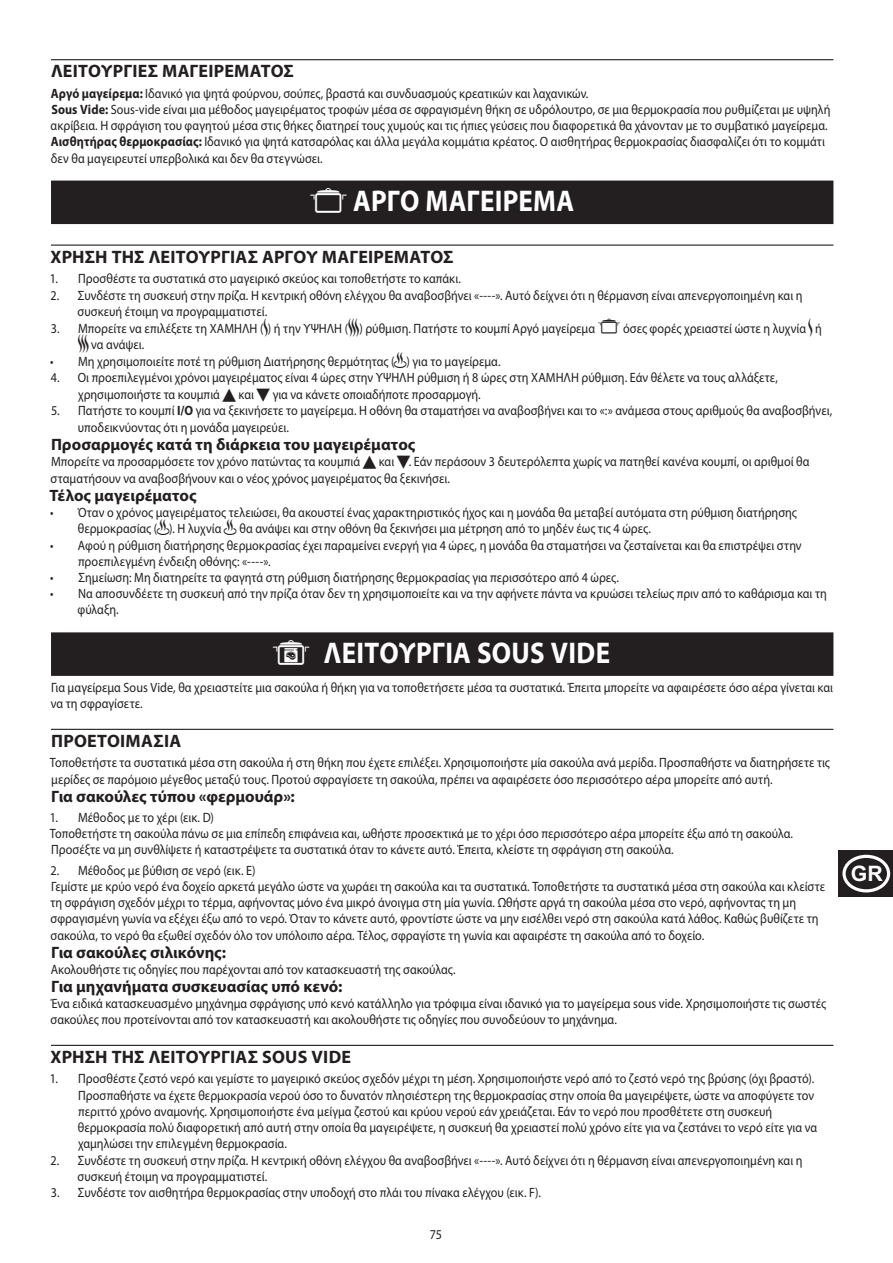
<style>
.page{position:relative;width:893px;height:1263px;background:#fff}
.page>*{position:absolute;margin:0;border:0;box-sizing:border-box;transform-origin:0 0}
.Section_Heading{font:700 30px "Myriad Pro";letter-spacing:.01em;color:#fff;scale:.9 1}
.t1{font:700 21.3px "Arial";color:#fff}
.heading{font:700 18px "Myriad Pro";letter-spacing:.01em;color:#231f20}
.sub_heading{font:700 16.5px "Myriad Pro";color:#231f20}
.default{font:13.5px/16.2px "Myriad Pro";letter-spacing:.005em;color:#231f20;scale:.9 1}
.s1{font-weight:700}
.s2{font-family:"Myriad Mine";font-weight:400}
.s3{font-family:"Myriad Bitsn Bobs";font-size:18px}
.s4{font-family:"Myriad Mine";font-size:18px}
.s5{font-family:"Myriad Graphics"}
</style>
<div class="page">
<div style="left:838px;top:850px;width:55px;height:47px;background:#231f20"></div>
<svg style="left:842px;top:855px;width:48px;height:37px"></svg>
<hr style="left:51px;top:59px;width:782px;height:1px;background:#231f20">
<div style="left:51px;top:181px;width:782px;height:43px;background:#231f20"></div>
<hr style="left:51px;top:245px;width:782px;height:1px;background:#231f20">
<div style="left:51px;top:632px;width:782px;height:44px;background:#231f20"></div>
<hr style="left:51px;top:729px;width:782px;height:1px;background:#231f20">
<hr style="left:51px;top:1045px;width:782px;height:1px;background:#231f20">
<p class="heading" style="left:51px;top:59px;width:244px">ΛΕΙΤΟΥΡΓΊΕΣ ΜΑΓΕΙΡΈΜΑΤΟΣ</p>
<p class="default" style="left:51px;top:85px;width:599px"><span class="s1">Αργό μαγείρεμα:</span> Ιδανικό για ψητά φούρνου, σούπες, βραστά και συνδυασμούς κρεατικών και λαχανικών.</p>
<p class="default" style="left:51px;top:101px;width:868px"><span class="s1">Sous Vide:</span> Sous-vide είναι μια μέθοδος μαγειρέματος τροφών μέσα σε σφραγισμένη θήκη σε υδρόλουτρο, σε μια θερμοκρασία που ρυθμίζεται με υψηλή ακρίβεια. Η σφράγιση του φαγητού μέσα στις θήκες διατηρεί τους χυμούς και τις ήπιες γεύσεις που διαφορετικά θα χάνονταν με το συμβατικό μαγείρεμα.</p>
<p class="default" style="left:51px;top:133px;width:862px"><span class="s1">Αισθητήρας θερμοκρασίας:</span> Ιδανικό για ψητά κατσαρόλας και άλλα μεγάλα κομμάτια κρέατος. Ο αισθητήρας θερμοκρασίας διασφαλίζει ότι το κομμάτι δεν θα μαγειρευτεί υπερβολικά και δεν θα στεγνώσει.</p>
<p class="Section_Heading" style="left:309px;top:182px;width:296px"><span class="s2">T</span> ΑΡΓΟ ΜΑΓΕΙΡΕΜΑ</p>
<p class="heading" style="left:50px;top:245px;width:405px">ΧΡΗΣΗ ΤΗΣ ΛΕΙΤΟΥΡΓΙΑΣ ΑΡΓΟΥ ΜΑΓΕΙΡΕΜΑΤΟΣ</p>
<p class="default" style="left:50px;top:271px;width:458px">1. Προσθέστε τα συστατικά στο μαγειρικό σκεύος και τοποθετήστε το καπάκι.</p>
<p class="default" style="left:78px;top:287px;width:807px;text-indent:-27px">2. Συνδέστε τη συσκευή στην πρίζα. Η κεντρική οθόνη ελέγχου θα αναβοσβήνει «----». Αυτό δείχνει ότι η θέρμανση είναι απενεργοποιημένη και η συσκευή έτοιμη να προγραμματιστεί.</p>
<p class="default" style="left:78px;top:320px;width:828px;text-indent:-27px">3. Μπορείτε να επιλέξετε τη ΧΑΜΗΛΗ (<span class="s3">N</span>) ή την ΥΨΗΛΗ (<span class="s3">P</span>) ρύθμιση. Πατήστε το κουμπί Αργό μαγείρεμα <sup>T</sup> όσες φορές χρειαστεί ώστε η λυχνία <span class="s3">N</span> ή<br><span class="s3">P</span> να ανάψει.</p>
<p class="default" style="left:50px;top:353px;width:502px">• Μη χρησιμοποιείτε ποτέ τη ρύθμιση Διατήρησης θερμότητας (<span class="s4">O</span>) για το μαγείρεμα.</p>
<p class="default" style="left:78px;top:369px;width:779px;text-indent:-27px">4. Οι προεπιλεγμένοι χρόνοι μαγειρέματος είναι 4 ώρες στην ΥΨΗΛΗ ρύθμιση ή 8 ώρες στη ΧΑΜΗΛΗ ρύθμιση. Εάν θέλετε να τους αλλάξετε, χρησιμοποιήστε τα κουμπιά <span class="s5">u</span> και <span class="s5">d</span> για να κάνετε οποιαδήποτε προσαρμογή.</p>
<p class="default" style="left:78px;top:402px;width:840px;text-indent:-27px">5. Πατήστε το κουμπί <span class="s1">I/O</span> για να ξεκινήσετε το μαγείρεμα. Η οθόνη θα σταματήσει να αναβοσβήνει και το «:» ανάμεσα στους αριθμούς θα αναβοσβήνει, υποδεικνύοντας ότι η μονάδα μαγειρεύει.</p>
<p class="sub_heading" style="left:51px;top:434px;width:366px">Προσαρμογές κατά τη διάρκεια του μαγειρέματος</p>
<p class="default" style="left:51px;top:454px;width:845px">Μπορείτε να προσαρμόσετε τον χρόνο πατώντας τα κουμπιά <span class="s5">u</span> και <span class="s5">d</span>. Εάν περάσουν 3 δευτερόλεπτα χωρίς να πατηθεί κανένα κουμπί, οι αριθμοί θα σταματήσουν να αναβοσβήνουν και ο νέος χρόνος μαγειρέματος θα ξεκινήσει.</p>
<p class="sub_heading" style="left:49px;top:484px;width:149px">Τέλος μαγειρέματος</p>
<p class="default" style="left:78px;top:504px;width:800px;text-indent:-28px">• Όταν ο χρόνος μαγειρέματος τελειώσει, θα ακουστεί ένας χαρακτηριστικός ήχος και η μονάδα θα μεταβεί αυτόματα στη ρύθμιση διατήρησης θερμοκρασίας (<span class="s4">O</span>). Η λυχνία <span class="s4">O</span> θα ανάψει και στην οθόνη θα ξεκινήσει μια μέτρηση από το μηδέν έως τις 4 ώρες.</p>
<p class="default" style="left:78px;top:537px;width:805px;text-indent:-28px">• Αφού η ρύθμιση διατήρησης θερμοκρασίας έχει παραμείνει ενεργή για 4 ώρες, η μονάδα θα σταματήσει να ζεσταίνεται και θα επιστρέψει στην προεπιλεγμένη ένδειξη οθόνης: «----».</p>
<p class="default" style="left:50px;top:569px;width:634px">• Σημείωση: Μη διατηρείτε τα φαγητά στη ρύθμιση διατήρησης θερμοκρασίας για περισσότερο από 4 ώρες.</p>
<p class="default" style="left:78px;top:585px;width:834px;text-indent:-28px">• Να αποσυνδέετε τη συσκευή από την πρίζα όταν δεν τη χρησιμοποιείτε και να την αφήνετε πάντα να κρυώσει τελείως πριν από το καθάρισμα και τη φύλαξη.</p>
<p class="Section_Heading" style="left:272px;top:633px;width:377px"><span class="s2">V</span> ΛΕΙΤΟΥΡΓΙΑ SOUS VIDE</p>
<p class="default" style="left:51px;top:679px;width:871px">Για μαγείρεμα Sous Vide, θα χρειαστείτε μια σακούλα ή θήκη για να τοποθετήσετε μέσα τα συστατικά. Έπειτα μπορείτε να αφαιρέσετε όσο αέρα γίνεται και να τη σφραγίσετε.</p>
<p class="heading" style="left:51px;top:729px;width:132px">ΠΡΟΕΤΟΙΜΑΣΙΑ</p>
<p class="default" style="left:50px;top:754px;width:868px">Τοποθετήστε τα συστατικά μέσα στη σακούλα ή στη θήκη που έχετε επιλέξει. Χρησιμοποιήστε μία σακούλα ανά μερίδα. Προσπαθήστε να διατηρήσετε τις μερίδες σε παρόμοιο μέγεθος μεταξύ τους. Προτού σφραγίσετε τη σακούλα, πρέπει να αφαιρέσετε όσο περισσότερο αέρα μπορείτε από αυτή.</p>
<p class="sub_heading" style="left:51px;top:785px;width:245px">Για σακούλες τύπου «φερμουάρ»:</p>
<p class="default" style="left:50px;top:809px;width:184px">1. Μέθοδος με το χέρι (εικ. D)</p>
<p class="default" style="left:50px;top:825px;width:827px">Τοποθετήστε τη σακούλα πάνω σε μια επίπεδη επιφάνεια και, ωθήστε προσεκτικά με το χέρι όσο περισσότερο αέρα μπορείτε έξω από τη σακούλα.<br>Προσέξτε να μη συνθλίψετε ή καταστρέψετε τα συστατικά όταν το κάνετε αυτό. Έπειτα, κλείστε τη σφράγιση στη σακούλα.</p>
<p class="default" style="left:51px;top:862px;width:229px">2. Μέθοδος με βύθιση σε νερό (εικ. E)</p>
<p class="default" style="left:50px;top:878px;width:862px">Γεμίστε με κρύο νερό ένα δοχείο αρκετά μεγάλο ώστε να χωράει τη σακούλα και τα συστατικά. Τοποθετήστε τα συστατικά μέσα στη σακούλα και κλείστε τη σφράγιση σχεδόν μέχρι το τέρμα, αφήνοντας μόνο ένα μικρό άνοιγμα στη μία γωνία. Ωθήστε αργά τη σακούλα μέσα στο νερό, αφήνοντας τη μη σφραγισμένη γωνία να εξέχει έξω από το νερό. Όταν το κάνετε αυτό, φροντίστε ώστε να μην εισέλθει νερό στη σακούλα κατά λάθος. Καθώς βυθίζετε τη σακούλα, το νερό θα εξωθεί σχεδόν όλο τον υπόλοιπο αέρα. Τέλος, σφραγίστε τη γωνία και αφαιρέστε τη σακούλα από το δοχείο.</p>
<p class="sub_heading" style="left:51px;top:941px;width:177px">Για σακούλες σιλικόνης:</p>
<p class="default" style="left:51px;top:961px;width:451px">Ακολουθήστε τις οδηγίες που παρέχονται από τον κατασκευαστή της σακούλας.</p>
<p class="sub_heading" style="left:51px;top:975px;width:293px">Για μηχανήματα συσκευασίας υπό κενό:</p>
<p class="default" style="left:51px;top:995px;width:863px">Ένα ειδικά κατασκευασμένο μηχάνημα σφράγισης υπό κενό κατάλληλο για τρόφιμα είναι ιδανικό για το μαγείρεμα sous vide. Χρησιμοποιήστε τις σωστές σακούλες που προτείνονται από τον κατασκευαστή και ακολουθήστε τις οδηγίες που συνοδεύουν το μηχάνημα.</p>
<p class="heading" style="left:50px;top:1045px;width:302px">ΧΡΗΣΗ ΤΗΣ ΛΕΙΤΟΥΡΓΙΑΣ SOUS VIDE</p>
<p class="default" style="left:78px;top:1070px;width:823px;text-indent:-28px">1. Προσθέστε ζεστό νερό και γεμίστε το μαγειρικό σκεύος σχεδόν μέχρι τη μέση. Χρησιμοποιήστε νερό από το ζεστό νερό της βρύσης (όχι βραστό).<br>Προσπαθήστε να έχετε θερμοκρασία νερού όσο το δυνατόν πλησιέστερη της θερμοκρασίας στην οποία θα μαγειρέψετε, ώστε να αποφύγετε τον περιττό χρόνο αναμονής. Χρησιμοποιήστε ένα μείγμα ζεστού και κρύου νερού εάν χρειάζεται. Εάν το νερό που προσθέτετε στη συσκευή θερμοκρασία πολύ διαφορετική από αυτή στην οποία θα μαγειρέψετε, η συσκευή θα χρειαστεί πολύ χρόνο είτε για να ζεστάνει το νερό είτε για να χαμηλώσει την επιλεγμένη θερμοκρασία.</p>
<p class="default" style="left:78px;top:1152px;width:807px;text-indent:-27px">2. Συνδέστε τη συσκευή στην πρίζα. Η κεντρική οθόνη ελέγχου θα αναβοσβήνει «----». Αυτό δείχνει ότι η θέρμανση είναι απενεργοποιημένη και η συσκευή έτοιμη να προγραμματιστεί.</p>
<p class="default" style="left:51px;top:1184px;width:546px">3. Συνδέστε τον αισθητήρα θερμοκρασίας στην υποδοχή στο πλάι του πίνακα ελέγχου (εικ. F).</p>
<p class="default" style="left:430px;top:1226px;width:15px">75</p>
<p class="t1" style="left:851px;top:862px;width:33px">GR</p>
</div>
